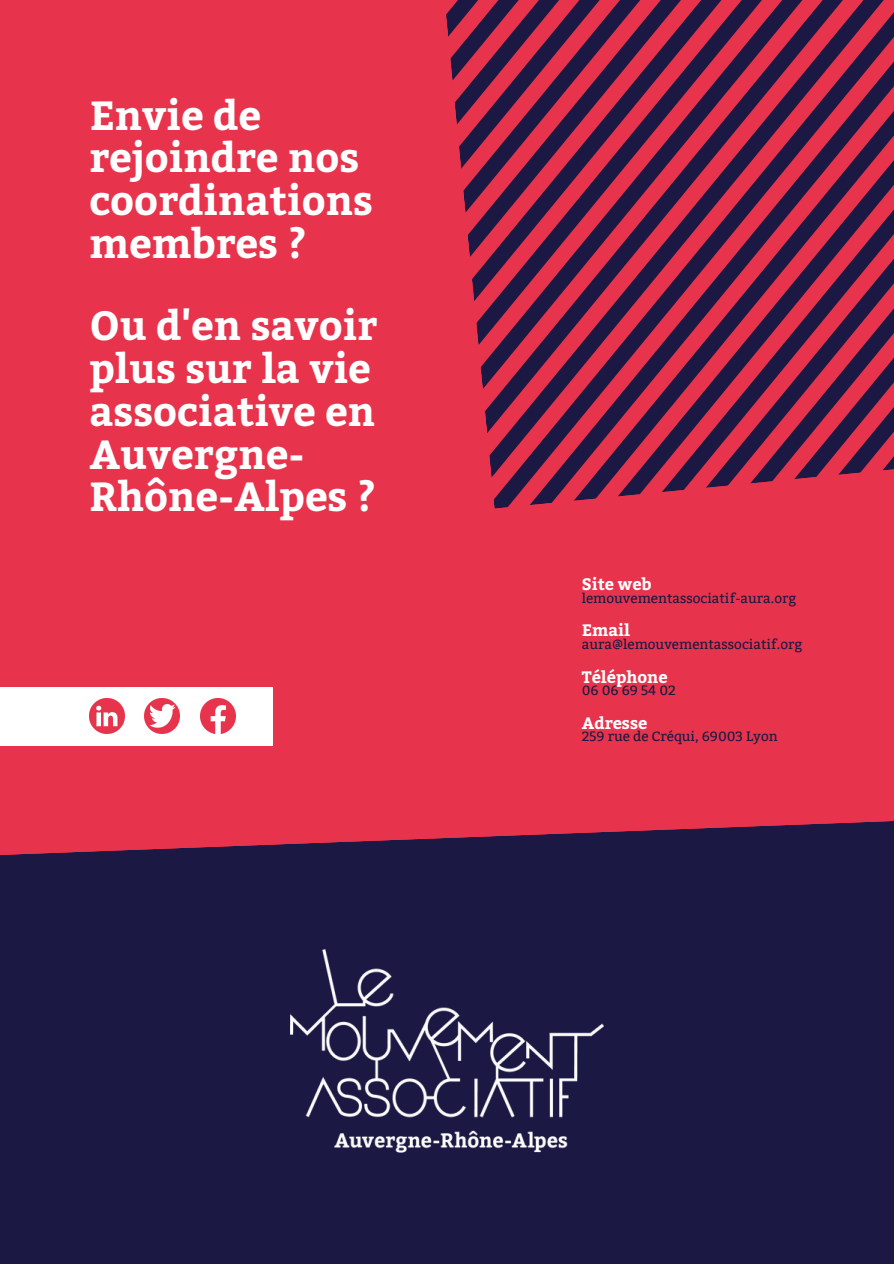
<style>
.page{position:relative;width:894px;height:1264px;background:#fff}
.page>*{position:absolute;margin:0;border:0;box-sizing:border-box;transform-origin:0 0}
.t1{font:700 40.5px/42.8px "Bitter";color:#fff}
.t2{font:700 16.5px "Bitter";color:#fff}
.t3{font:13.5px "Bitter";color:#1b1943}
</style>
<div class="page">
<div style="left:0;top:0;width:893px;height:819px;background:#e7344c"></div>
<div style="left:0;top:819px;width:893px;height:444px;background:#1b1943"></div>
<div style="left:0;top:687px;width:272px;height:59px;background:#fff"></div>
<img style="left:201px;top:698px;width:35px;height:35px">
<img style="left:144px;top:698px;width:35px;height:35px">
<img style="left:89px;top:698px;width:35px;height:35px">
<img style="left:290px;top:949px;width:313px;height:205px">
<svg style="left:415px;top:0;width:478px;height:508px;background:#902848"></svg>
<p class="t1" style="left:89px;top:91px;width:285px">Envie de rejoindre nos coordinations membres ?</p>
<p class="t1" style="left:89px;top:302px;width:289px">Ou d'en savoir plus sur la vie associative en<br>Auvergne-<br>Rhône-Alpes ?</p>
<p class="t2" style="left:581px;top:572px;width:71px">Site web</p>
<p class="t3" style="left:581px;top:590px;width:216px">lemouvementassociatif-aura.org</p>
<p class="t2" style="left:581px;top:618px;width:50px">Email</p>
<p class="t3" style="left:581px;top:636px;width:222px">aura@lemouvementassociatif.org</p>
<p class="t2" style="left:581px;top:664px;width:87px">Téléphone</p>
<p class="t3" style="left:581px;top:682px;width:96px">06 06 69 54 02</p>
<p class="t2" style="left:581px;top:710px;width:67px">Adresse</p>
<p class="t3" style="left:581px;top:728px;width:197px">259 rue de Créqui, 69003 Lyon</p>
</div>
